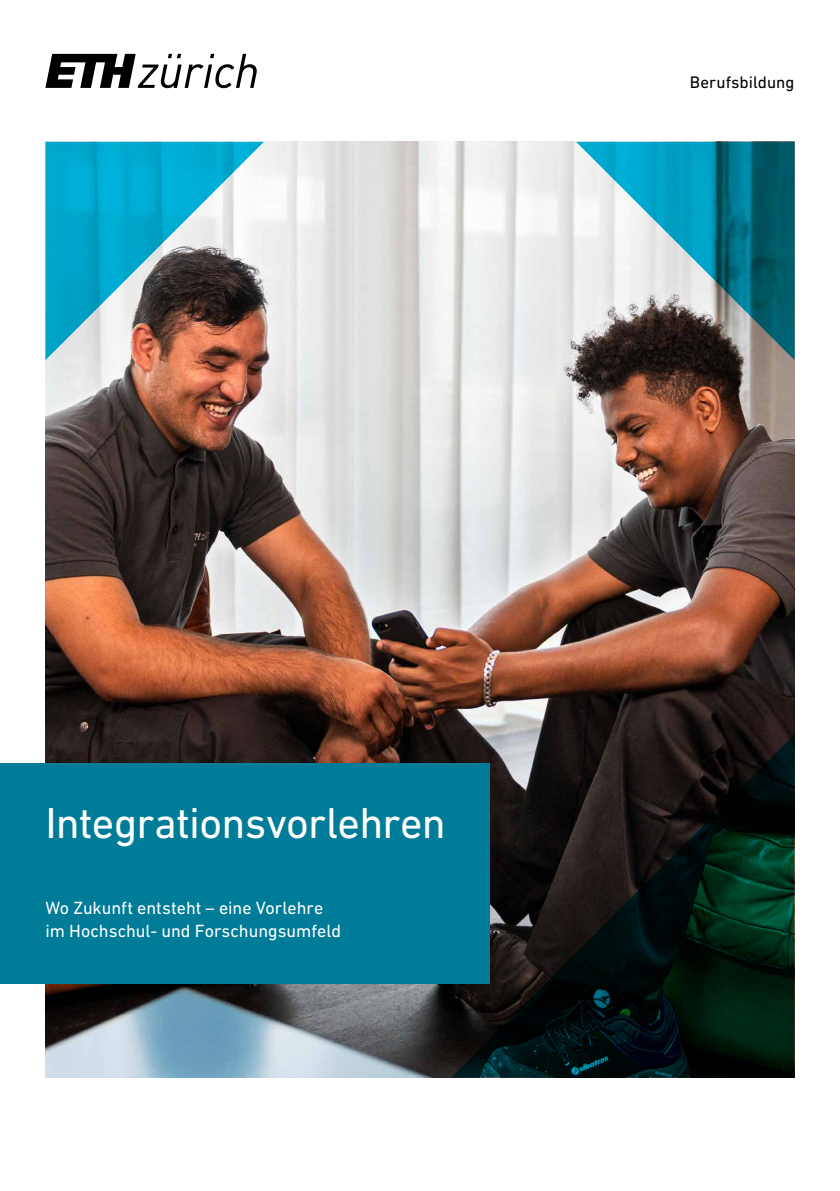
<style>
.page{position:relative;width:840px;height:1191px;background:#fff}
.page>*{position:absolute;margin:0;border:0;box-sizing:border-box;transform-origin:0 0}
.t1{font:44px "DIN Next W1 G";letter-spacing:-.015em;color:#fff}
.t2{font:18px/23px "DIN Next W1 G";color:#fff}
.t3{font:17px "DIN Next W1 G";letter-spacing:.005em;color:#000}
</style>
<div class="page">
<svg style="left:45px;top:54px;width:211px;height:34px"></svg>
<img style="left:45px;top:142px;width:749px;height:935px">
<div style="left:0;top:764px;width:489px;height:220px;background:#007b98"></div>
<svg style="left:45px;top:142px;width:219px;height:218px"></svg>
<svg style="left:451px;top:734px;width:343px;height:343px"></svg>
<svg style="left:575px;top:142px;width:219px;height:218px"></svg>
<p class="t3" style="left:689px;top:72px;width:106px">Berufsbildung</p>
<h1 class="t1" style="left:45px;top:797px;width:401px">Integrationsvorlehren</h1>
<p class="t2" style="left:45px;top:895px;width:297px">Wo Zukunft entsteht – eine Vorlehre im Hochschul- und Forschungsumfeld</p>
</div>
